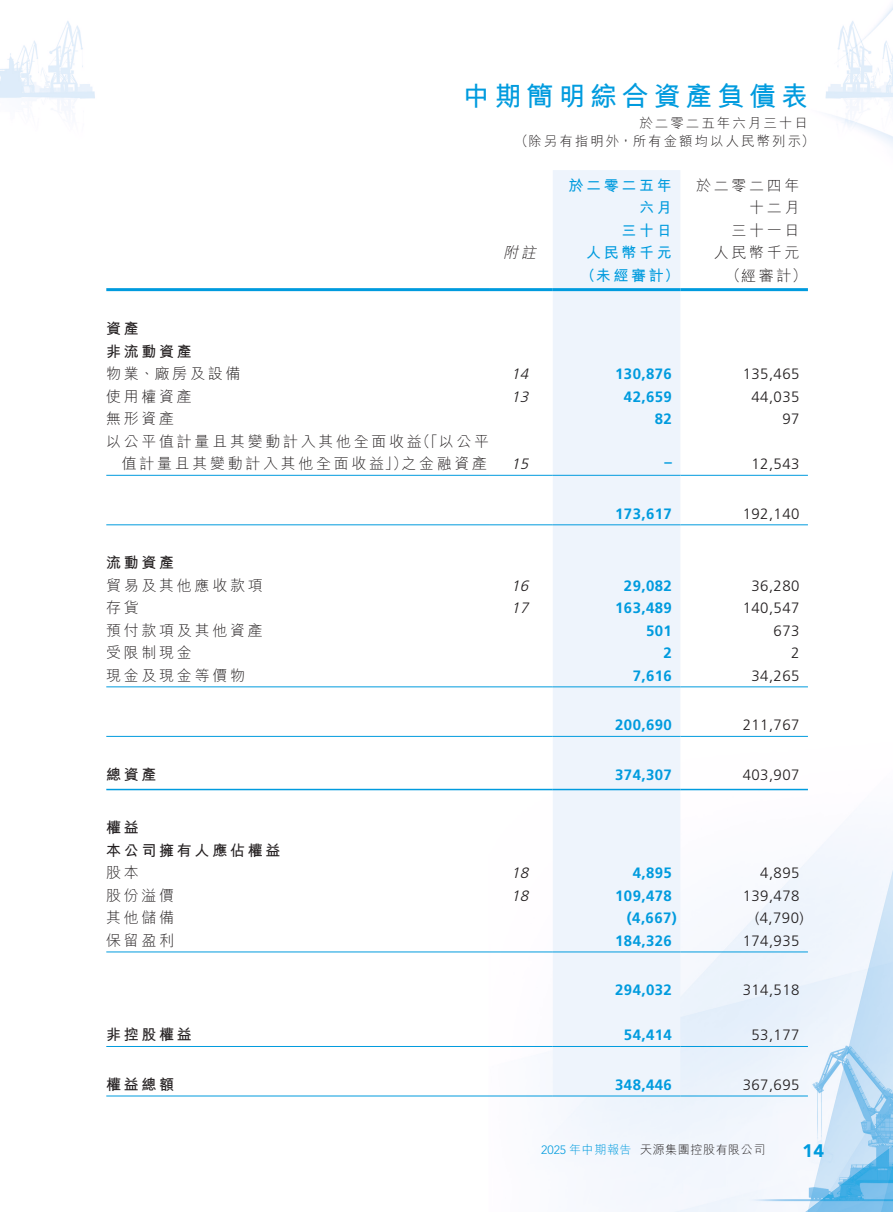
<style>
.page{position:relative;width:893px;height:1212px;background:#fff}
.page>*{position:absolute;margin:0;border:0;box-sizing:border-box;transform-origin:0 0}
.t1{font:700 27px "M Hei HK";letter-spacing:.18em;color:#009bde}
.t2{font:900 18px "Avenir LT Pro";color:#009bde}
.t3{font:300 15px/22.5px "M Hei HK";letter-spacing:.18em;color:#231f20;text-align:right}
.t4{font:300 15px "Frutiger LT Pro";letter-spacing:.03em;color:#231f20}
.t5{font:700 15px "Frutiger LT Pro";letter-spacing:.03em;color:#009bde}
.t6{font:700 15px/22.5px "M Hei HK";letter-spacing:.18em;color:#231f20}
.t7{font:700 15px/22.5px "M Hei HK";letter-spacing:.18em;color:#009bde;text-align:right}
.t8{font:italic 300 15px "Frutiger LT Pro";color:#231f20}
.t9{font:italic 300 15px "M Hei HK";color:#231f20}
.t10{font:300 13.5px/18px "M Hei HK";letter-spacing:.15em;color:#231f20}
.t11{font:300 12px "M Hei HK";letter-spacing:.05em;color:#231f20}
.s1{font-family:"Avenir LT Pro";color:#009bde}
.s2{color:#009bde}
</style>
<div class="page">
<img style="left:0;top:4px;width:893px;height:1208px">
<div style="left:553px;top:170px;width:127px;height:925px;background:#eef4fc"></div>
<hr style="left:106px;top:288px;width:383px;height:3px;background:#009bde">
<hr style="left:489px;top:288px;width:64px;height:3px;background:#009bde">
<hr style="left:553px;top:288px;width:127px;height:3px;background:#009bde">
<hr style="left:680px;top:288px;width:128px;height:3px;background:#009bde">
<hr style="left:106px;top:475px;width:383px;height:1px;background:#009bde">
<hr style="left:489px;top:475px;width:64px;height:1px;background:#009bde">
<hr style="left:553px;top:475px;width:127px;height:1px;background:#009bde">
<hr style="left:680px;top:475px;width:128px;height:1px;background:#009bde">
<hr style="left:106px;top:524px;width:383px;height:1px;background:#009bde">
<hr style="left:489px;top:524px;width:64px;height:1px;background:#009bde">
<hr style="left:553px;top:524px;width:127px;height:1px;background:#009bde">
<hr style="left:680px;top:524px;width:128px;height:1px;background:#009bde">
<hr style="left:106px;top:686px;width:383px;height:1px;background:#009bde">
<hr style="left:489px;top:686px;width:64px;height:1px;background:#009bde">
<hr style="left:553px;top:686px;width:127px;height:1px;background:#009bde">
<hr style="left:680px;top:686px;width:128px;height:1px;background:#009bde">
<hr style="left:106px;top:736px;width:383px;height:1px;background:#009bde">
<hr style="left:489px;top:736px;width:64px;height:1px;background:#009bde">
<hr style="left:553px;top:736px;width:127px;height:1px;background:#009bde">
<hr style="left:680px;top:736px;width:128px;height:1px;background:#009bde">
<hr style="left:106px;top:789px;width:383px;height:1px;background:#009bde">
<hr style="left:489px;top:789px;width:64px;height:1px;background:#009bde">
<hr style="left:553px;top:789px;width:127px;height:1px;background:#009bde">
<hr style="left:680px;top:789px;width:128px;height:1px;background:#009bde">
<hr style="left:106px;top:951px;width:383px;height:1px;background:#009bde">
<hr style="left:489px;top:951px;width:64px;height:1px;background:#009bde">
<hr style="left:553px;top:951px;width:127px;height:1px;background:#009bde">
<hr style="left:680px;top:951px;width:128px;height:1px;background:#009bde">
<hr style="left:106px;top:1046px;width:383px;height:1px;background:#009bde">
<hr style="left:489px;top:1046px;width:64px;height:1px;background:#009bde">
<hr style="left:553px;top:1046px;width:127px;height:1px;background:#009bde">
<hr style="left:680px;top:1046px;width:128px;height:1px;background:#009bde">
<hr style="left:106px;top:1095px;width:383px;height:1px;background:#009bde">
<hr style="left:489px;top:1095px;width:64px;height:1px;background:#009bde">
<hr style="left:553px;top:1095px;width:127px;height:1px;background:#009bde">
<hr style="left:680px;top:1095px;width:128px;height:1px;background:#009bde">
<h1 class="t1" style="left:463px;top:77px;width:347px">中期簡明綜合資產負債表</h1>
<p class="t10" style="left:515px;top:114px;width:301px;text-indent:125px">於二零二五年六月三十日（除另有指明外，所有金額均以人民幣列示）</p>
<p class="t7" style="left:568px;top:173px;width:105px">於二零二五年六月<br>三十日</p>
<p class="t3" style="left:696px;top:173px;width:105px">於二零二四年十二月<br>三十一日</p>
<p class="t9" style="left:503px;top:242px;width:39px">附註</p>
<p class="t7" style="left:586px;top:240px;width:87px">人民幣千元</p>
<p class="t3" style="left:714px;top:241px;width:87px">人民幣千元</p>
<p class="t7" style="left:580px;top:263px;width:100px">（未經審計）</p>
<p class="t3" style="left:726px;top:263px;width:83px">（經審計）</p>
<p class="t6" style="left:106px;top:316px;width:87px">資產<br>非流動資產</p>
<p class="t3" style="left:106px;top:362px;width:136px">物業、廠房及設備</p>
<p class="t8" style="left:511px;top:365px;width:23px">14</p>
<p class="t5" style="left:615px;top:365px;width:58px">130,876</p>
<p class="t4" style="left:743px;top:365px;width:58px">135,465</p>
<p class="t3" style="left:106px;top:384px;width:87px">使用權資產</p>
<p class="t8" style="left:511px;top:388px;width:23px">13</p>
<p class="t5" style="left:624px;top:388px;width:49px">42,659</p>
<p class="t4" style="left:751px;top:388px;width:49px">44,035</p>
<p class="t3" style="left:106px;top:407px;width:70px">無形資產</p>
<p class="t5" style="left:655px;top:410px;width:19px">82</p>
<p class="t4" style="left:782px;top:410px;width:19px">97</p>
<p class="t3" style="left:106px;top:429px;width:384px">以公平值計量且其變動計入其他全面收益（「以公平值計量且其變動計入其他全面收益」）之金融資產</p>
<p class="t8" style="left:511px;top:455px;width:23px">15</p>
<p class="t5" style="left:664px;top:453px;width:9px">–</p>
<p class="t4" style="left:751px;top:455px;width:49px">12,543</p>
<p class="t5" style="left:615px;top:505px;width:58px">173,617</p>
<p class="t4" style="left:743px;top:505px;width:58px">192,140</p>
<p class="t6" style="left:106px;top:550px;width:70px">流動資產</p>
<p class="t3" style="left:106px;top:574px;width:158px">貿易及其他應收款項</p>
<p class="t8" style="left:511px;top:577px;width:23px">16</p>
<p class="t5" style="left:624px;top:577px;width:49px">29,082</p>
<p class="t4" style="left:751px;top:577px;width:49px">36,280</p>
<p class="t3" style="left:106px;top:596px;width:34px">存貨</p>
<p class="t8" style="left:511px;top:599px;width:23px">17</p>
<p class="t5" style="left:615px;top:599px;width:58px">163,489</p>
<p class="t4" style="left:743px;top:599px;width:58px">140,547</p>
<p class="t3" style="left:106px;top:619px;width:158px">預付款項及其他資產</p>
<p class="t5" style="left:646px;top:622px;width:27px">501</p>
<p class="t4" style="left:774px;top:622px;width:27px">673</p>
<p class="t3" style="left:106px;top:641px;width:87px">受限制現金</p>
<p class="t5" style="left:663px;top:644px;width:10px">2</p>
<p class="t4" style="left:791px;top:644px;width:10px">2</p>
<p class="t3" style="left:106px;top:664px;width:140px">現金及現金等價物</p>
<p class="t5" style="left:633px;top:667px;width:41px">7,616</p>
<p class="t4" style="left:751px;top:667px;width:49px">34,265</p>
<p class="t5" style="left:615px;top:716px;width:58px">200,690</p>
<p class="t4" style="left:743px;top:716px;width:58px">211,767</p>
<p class="t6" style="left:106px;top:762px;width:52px">總資產</p>
<p class="t5" style="left:615px;top:766px;width:58px">374,307</p>
<p class="t4" style="left:743px;top:766px;width:58px">403,907</p>
<p class="t6" style="left:106px;top:815px;width:176px">權益<br>本公司擁有人應佔權益</p>
<p class="t3" style="left:106px;top:861px;width:34px">股本</p>
<p class="t8" style="left:511px;top:864px;width:23px">18</p>
<p class="t5" style="left:633px;top:864px;width:41px">4,895</p>
<p class="t4" style="left:760px;top:864px;width:41px">4,895</p>
<p class="t3" style="left:106px;top:884px;width:70px">股份溢價</p>
<p class="t8" style="left:511px;top:887px;width:23px">18</p>
<p class="t5" style="left:615px;top:887px;width:58px">109,478</p>
<p class="t4" style="left:743px;top:887px;width:58px">139,478</p>
<p class="t3" style="left:106px;top:906px;width:70px">其他儲備</p>
<p class="t5" style="left:627px;top:909px;width:52px">(4,667)</p>
<p class="t4" style="left:755px;top:909px;width:50px">(4,790)</p>
<p class="t3" style="left:106px;top:929px;width:70px">保留盈利</p>
<p class="t5" style="left:615px;top:932px;width:58px">184,326</p>
<p class="t4" style="left:743px;top:932px;width:58px">174,935</p>
<p class="t5" style="left:615px;top:981px;width:58px">294,032</p>
<p class="t4" style="left:743px;top:981px;width:58px">314,518</p>
<p class="t6" style="left:106px;top:1023px;width:87px">非控股權益</p>
<p class="t5" style="left:624px;top:1026px;width:49px">54,414</p>
<p class="t4" style="left:751px;top:1026px;width:49px">53,177</p>
<p class="t6" style="left:106px;top:1072px;width:70px">權益總額</p>
<p class="t5" style="left:615px;top:1076px;width:58px">348,446</p>
<p class="t4" style="left:743px;top:1076px;width:58px">367,695</p>
<p class="t11" style="left:541px;top:1141px;width:226px"><span class="s1">2025</span> <span class="s2">年中期報告</span> 天源集團控股有限公司</p>
<p class="t2" style="left:802px;top:1139px;width:23px">14</p>
</div>
